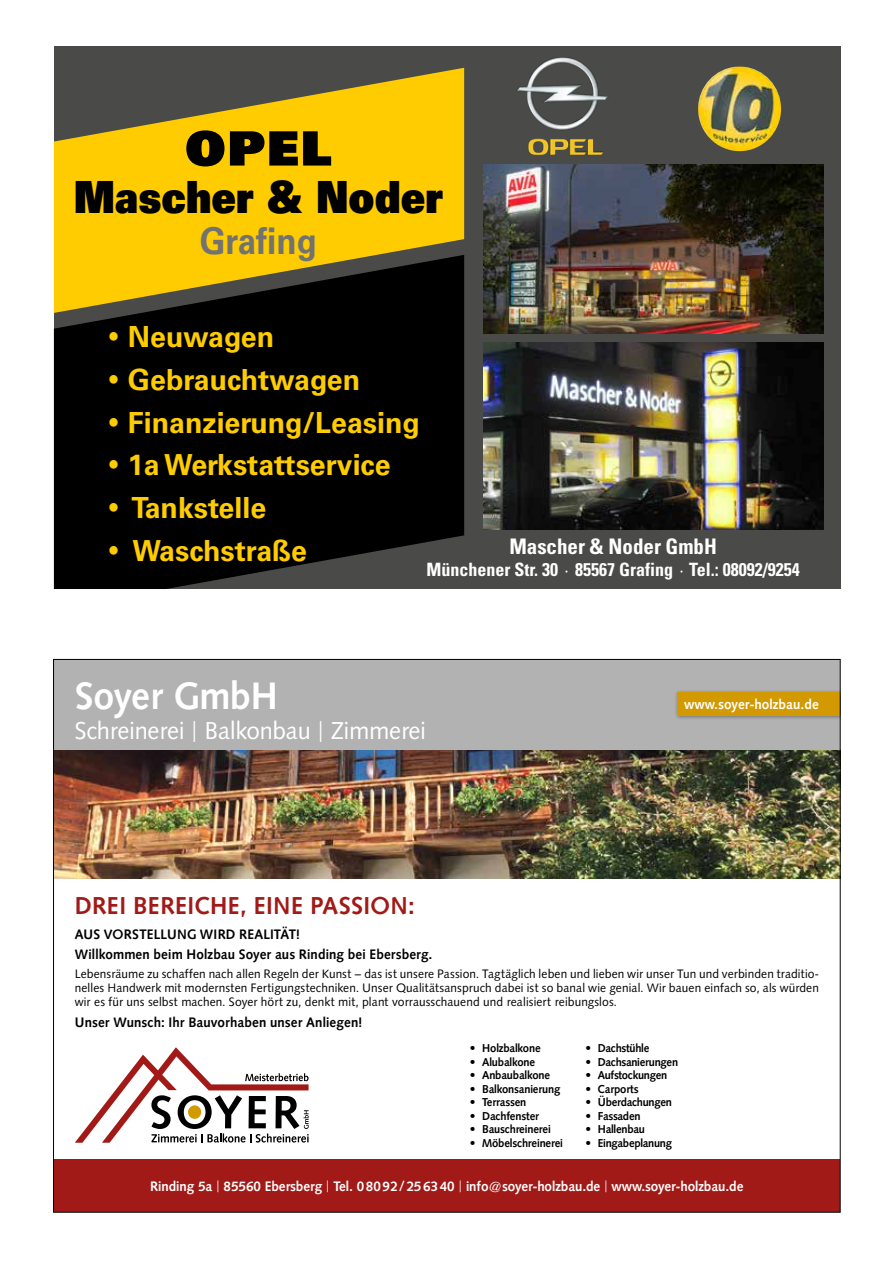
<style>
.page{position:relative;width:893px;height:1263px;background:#fff}
.page>*{position:absolute;margin:0;border:0;box-sizing:border-box;transform-origin:0 0}
.t1{font:47.4px "Univers LT Std X Black";color:#000;scale:1.08 1}
.t2{font:44.4px "Univers LT Std X Black";color:#000;scale:.88 1}
.t3{font:700 37.5px "Symphony CG";color:#fff}
.t4{font:700 36.75px "Univers LT Std";color:#727271;scale:.9 1}
.t5{font:700 29.1px "Univers LT Std";color:#fecc01}
.t6{font:24px "Symphony CG";color:#fff}
.t7{font:700 24px "Symphony CG";letter-spacing:.02em;color:#a11a17}
.t8{font:700 condensed 21.45px "Univers LT Std";color:#fff}
.t9{font:700 condensed 18.3px "Univers LT Std";color:#fff}
.t10{font:700 13.5px/20.4px "Symphony CG";letter-spacing:.015em;color:#000}
.t11{font:700 13.5px "Symphony CG";color:#fff}
.t12{font:12px/14.4px "Symphony CG";letter-spacing:.015em;color:#000;text-align:justify}
.t13{font:700 11.25px "Symphony CG";letter-spacing:-.01em;color:#000}
.s1{font-family:"Conduit ITCW01";font-weight:400;font-stretch:normal}
</style>
<div class="page">
<div style="left:54px;top:1159px;width:786px;height:53px;background:#a11a17"></div>
<div style="left:54px;top:659px;width:786px;height:91px;background:#b3b2b2"></div>
<img style="left:55px;top:750px;width:784px;height:129px">
<div style="left:674px;top:689px;width:166px;height:31px;background:#000;opacity:.4"></div>
<div style="left:678px;top:692px;width:162px;height:23px;background:#d29a00"></div>
<svg style="left:75px;top:1047px;width:234px;height:96px"></svg>
<div style="left:54px;top:47px;width:787px;height:542px;background:#4a4a49"></div>
<svg style="left:54px;top:68px;width:410px;height:187px;fill:#fecc01"></svg>
<img style="left:517px;top:57px;width:91px;height:98px">
<img style="left:698px;top:67px;width:83px;height:84px">
<svg style="left:54px;top:255px;width:410px;height:334px;background:#181507"></svg>
<img style="left:483px;top:343px;width:341px;height:186px">
<img style="left:483px;top:164px;width:340px;height:169px">
<h1 class="t1" style="left:185px;top:117px;width:137px">OPEL</h1>
<h2 class="t2" style="left:74px;top:168px;width:421px">Mascher &amp; Noder</h2>
<h3 class="t4" style="left:200px;top:220px;width:132px">Grafing</h3>
<h3 class="t5" style="left:107px;top:319px;width:169px">• Neuwagen</h3>
<h3 class="t5" style="left:107px;top:362px;width:255px">• Gebrauchtwagen</h3>
<h3 class="t5" style="left:107px;top:405px;width:314px">• Finanzierung/Leasing</h3>
<h3 class="t5" style="left:107px;top:448px;width:285px">• 1a Werkstattservice</h3>
<h3 class="t5" style="left:107px;top:491px;width:161px">• Tankstelle</h3>
<h3 class="t5" style="left:107px;top:534px;width:202px">• Waschstraße</h3>
<h3 class="t8" style="left:509px;top:534px;width:209px">Mascher &amp; Noder GmbH</h3>
<h3 class="t9" style="left:426px;top:559px;width:375px">Münchener Str. 30 <span class="s1">·</span> 85567 Grafing <span class="s1">·</span> Tel.: 08092/9254</h3>
<h3 class="t3" style="left:75px;top:673px;width:204px">Soyer GmbH</h3>
<h3 class="t6" style="left:75px;top:716px;width:353px">Schreinerei | Balkonbau | Zimmerei</h3>
<p class="t11" style="left:684px;top:696px;width:136px">www.soyer-holzbau.de</p>
<h3 class="t7" style="left:75px;top:890px;width:341px">DREI BEREICHE, EINE PASSION:</h3>
<p class="t10" style="left:75px;top:923px;width:359px">AUS VORSTELLUNG WIRD REALITÄT!<br>Willkommen beim Holzbau Soyer aus Rinding bei Ebersberg.</p>
<p class="t12" style="left:75px;top:966px;width:746px">Lebensräume zu schaffen nach allen Regeln der Kunst – das ist unsere Passion. Tagtäglich leben und lieben wir unser Tun und verbinden traditio&shy;nelles Handwerk mit modernsten Fertigungstechniken. Unser Qualitätsanspruch dabei ist so banal wie genial. Wir bauen einfach so, als würden wir es für uns selbst machen. Soyer hört zu, denkt mit, plant vorrausschauend und realisiert reibungslos.</p>
<p class="t10" style="left:75px;top:1012px;width:289px">Unser Wunsch: Ihr Bauvorhaben unser Anliegen!</p>
<p class="t13" style="left:469px;top:1041px;width:73px">• Holzbalkone</p>
<p class="t13" style="left:469px;top:1054px;width:67px">• Alubalkone</p>
<p class="t13" style="left:469px;top:1068px;width:82px">• Anbaubalkone</p>
<p class="t13" style="left:469px;top:1081px;width:92px">• Balkonsanierung</p>
<p class="t13" style="left:469px;top:1095px;width:58px">• Terrassen</p>
<p class="t13" style="left:469px;top:1108px;width:71px">• Dachfenster</p>
<p class="t13" style="left:469px;top:1122px;width:83px">• Bauschreinerei</p>
<p class="t13" style="left:469px;top:1135px;width:95px">• Möbelschreinerei</p>
<p class="t13" style="left:585px;top:1041px;width:66px">• Dachstühle</p>
<p class="t13" style="left:585px;top:1054px;width:94px">• Dachsanierungen</p>
<p class="t13" style="left:585px;top:1068px;width:84px">• Aufstockungen</p>
<p class="t13" style="left:585px;top:1081px;width:55px">• Carports</p>
<p class="t13" style="left:585px;top:1095px;width:88px">• Überdachungen</p>
<p class="t13" style="left:585px;top:1108px;width:57px">• Fassaden</p>
<p class="t13" style="left:585px;top:1122px;width:61px">• Hallenbau</p>
<p class="t13" style="left:585px;top:1135px;width:88px">• Eingabeplanung</p>
<p class="t11" style="left:150px;top:1178px;width:595px">Rinding 5a | 85560 Ebersberg | Tel. 08092/256340 | info@soyer-holzbau.de | www.soyer-holzbau.de</p>
</div>
